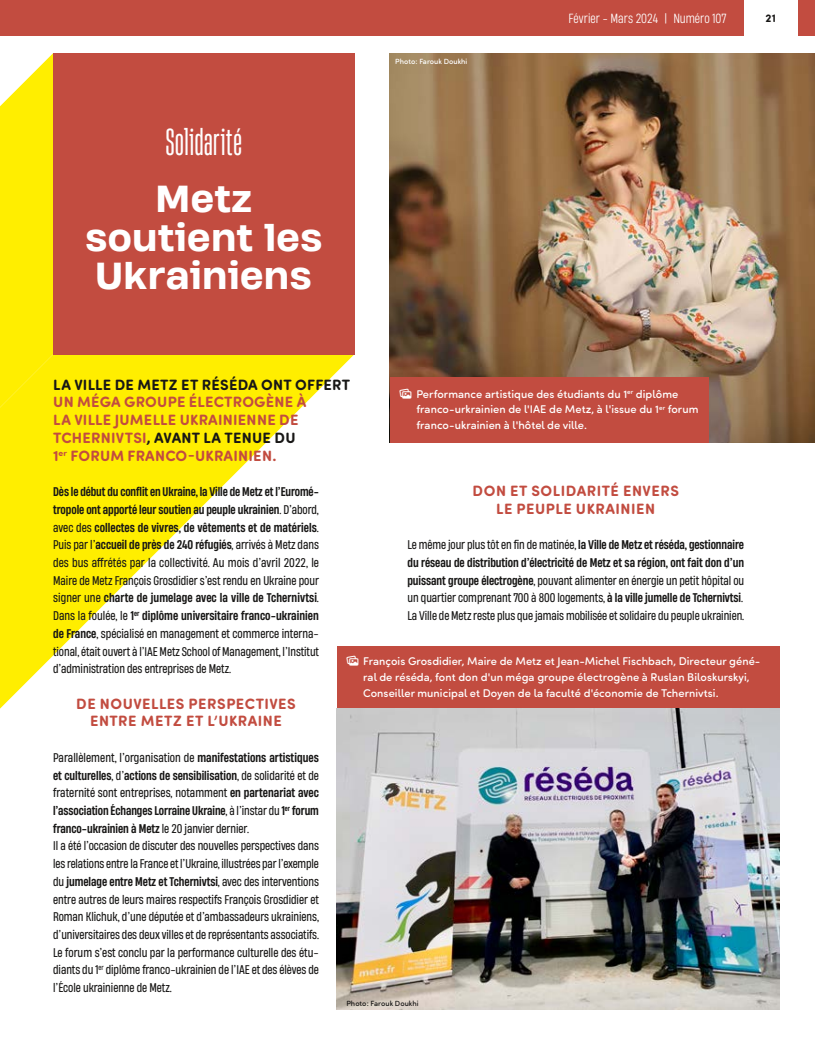
<style>
.page{position:relative;width:815px;height:1063px;background:#fff}
.page>*{position:absolute;margin:0;border:0;box-sizing:border-box;transform-origin:0 0}
.Titre_Heading_10_mm{font:500 35.38px/38.8px "Heading Now 75";letter-spacing:.015em;color:#fff;text-align:center}
.Surtitres_Articles{font:35.38px "Heading Now 24";letter-spacing:.02em;color:#fff}
.Chapo{font:700 15px/17.8px "Sofia Pro Soft";letter-spacing:.02em;color:#c24c40;text-align:center}
.t1{font:12.5px "Heading Now 53";color:#fff}
.Texte_courant_-_Heading{font:11.88px/17.8px "Heading Now 54";letter-spacing:-.005em;color:#181716;text-align:justify}
.Texte_courant_-_Heading-2{font:500 11.88px/17.8px "Heading Now 55";letter-spacing:-.005em;color:#181716;text-align:justify}
.t2{font:500 11.25px/16px "Sofia Pro Soft";letter-spacing:.005em;color:#fff}
.t3{font:700 11.25px "Sofia Pro Soft";color:#181716}
.Crédit_photo{font:500 7.5px "Sofia Pro Soft";letter-spacing:.005em;color:#fff}
.Crédit_photo-2{font:500 7.5px "Sofia Pro Soft";letter-spacing:.005em;color:#181716}
.s1{color:#181716}
.s2{font-family:"Heading Now 55";font-weight:500}
.s3{font-family:"Heading Now 54";font-weight:400}
.s4{font-family:"SF Pro Text";font-size:11.88px}
</style>
<div class="page">
<div style="left:1px;top:0;width:814px;height:35px;background:#c24c40"></div>
<div style="left:744px;top:0;width:53px;height:35px;background:#fff"></div>
<svg style="left:0;top:53px;width:354px;height:656px;fill:#fe0"></svg>
<div style="left:53px;top:53px;width:301px;height:301px;background:#c24c40"></div>
<div style="left:337px;top:647px;width:443px;height:62px;background:#c24c40"></div>
<img style="left:390px;top:53px;width:425px;height:390px">
<img style="left:337px;top:709px;width:443px;height:301px">
<div style="left:390px;top:377px;width:319px;height:66px;background:#c24c40"></div>
<p class="Surtitres_Articles" style="left:166px;top:118px;width:78px">Solidarité</p>
<p class="Titre_Heading_10_mm" style="left:85px;top:178px;width:239px">Metz soutient les<br>Ukrainiens</p>
<p class="Crédit_photo" style="left:395px;top:56px;width:74px">Photo : Farouk Doukhi</p>
<p class="t1" style="left:569px;top:10px;width:159px">Février - Mars 2024 | Numéro 107</p>
<p class="t3" style="left:766px;top:10px;width:12px">21</p>
<p class="Chapo" style="left:53px;top:375px;width:298px;text-align:left"><span class="s1">LA VILLE DE METZ ET RÉSÉDA ONT OFFERT<br></span>UN MÉGA GROUPE ÉLECTROGÈNE À<br>LA VILLE JUMELLE UKRAINIENNE DE<br>TCHERNIVTSI<span class="s1">, AVANT LA TENUE DU<br></span>1<sup>er</sup> FORUM FRANCO-UKRAINIEN.</p>
<p class="Texte_courant_-_Heading" style="left:53px;top:482px;width:267px"><span class="s2">Dès le début du conflit en Ukraine, la Ville de Metz et l’Euromé&shy;tropole ont apporté leur soutien au peuple ukrainien</span>. D’abord, avec des <span class="s2">collectes de vivres, de vêtements et de matériels</span>.<br>Puis par l’<span class="s2">accueil de près de 240 réfugiés</span>, arrivés à Metz dans des bus affrétés par la collectivité. Au mois d’avril 2022, le Maire de Metz François Grosdidier s’est rendu en Ukraine pour signer une <span class="s2">charte de jumelage avec la ville de Tchernivtsi</span>.<br>Dans la foulée, le <span class="s2">1</span><sup>er</sup> <span class="s2">diplôme universitaire franco-ukrainien de France</span>, spécialisé en management et commerce interna&shy;tional, était ouvert à l’IAE Metz School of Management, l’Institut d’administration des entreprises de Metz.</p>
<h2 class="Chapo" style="left:76px;top:694px;width:221px">DE NOUVELLES PERSPECTIVES<br>ENTRE METZ ET L’UKRAINE</h2>
<p class="Texte_courant_-_Heading-2" style="left:53px;top:748px;width:267px"><span class="s3">Parallèlement, l’organisation de</span> manifestations artistiques et culturelles<span class="s3">, d’</span>actions de sensibilisation<span class="s3">, de solidarité et de fraternité sont entreprises, notamment</span> en partenariat avec l’association Échanges Lorraine Ukraine<span class="s3">, à l’instar du</span> 1<sup>er</sup> forum franco-ukrainien à Metz <span class="s3">le 20 janvier dernier.</span></p>
<p class="Texte_courant_-_Heading" style="left:53px;top:837px;width:267px">Il a été l’occasion de discuter des nouvelles perspectives dans les relations entre la France et l’Ukraine, illustrées par l’exemple du <span class="s2">jumelage entre Metz et Tchernivtsi</span>, avec des interventions entre autres de leurs maires respectifs François Grosdidier et Roman Klichuk, d’une députée et d’ambassadeurs ukrainiens, d’universitaires des deux villes et de représentants associatifs.<br>Le forum s’est conclu par la performance culturelle des étu&shy;diants du 1<sup>er</sup> diplôme franco-ukrainien de l’IAE et des élèves de l’École ukrainienne de Metz.</p>
<p class="t2" style="left:416px;top:385px;width:284px;text-indent:-18px"><span class="s4">㍵</span> Performance artistique des étudiants du 1<sup>er</sup> diplôme franco-urkrainien de l'IAE de Metz, à l'issue du 1<sup>er</sup> forum franco-ukrainien à l'hôtel de ville.</p>
<h2 class="Chapo" style="left:473px;top:481px;width:208px">DON ET SOLIDARITÉ ENVERS<br>LE PEUPLE UKRAINIEN</h2>
<p class="Texte_courant_-_Heading-2" style="left:407px;top:536px;width:338px"><span class="s3">Le même jour plus tôt en fin de matinée,</span> la Ville de Metz et réséda, gestionnaire du réseau de distribution d’électricité de Metz et sa région, ont fait don d’un puissant groupe électrogène<span class="s3">, pouvant alimenter en énergie un petit hôpital ou un quartier comprenant 700 à 800 logements,</span> à la ville jumelle de Tchernivtsi<span class="s3">.</span></p>
<p class="Texte_courant_-_Heading" style="left:407px;top:606px;width:338px">La Ville de Metz reste plus que jamais mobilisée et solidaire du peuple ukrainien.</p>
<p class="t2" style="left:363px;top:652px;width:399px;text-indent:-18px"><span class="s4">㍵</span> François Grosdidier, Maire de Metz et Jean-Michel Fischbach, Directeur géné&shy;ral de réséda, font don d'un méga groupe électrogène à Ruslan Biloskurskyi,<br>Conseiller municipal et Doyen de la faculté d'économie de Tchernivtsi.</p>
<p class="Crédit_photo-2" style="left:346px;top:997px;width:74px">Photo : Farouk Doukhi</p>
</div>
